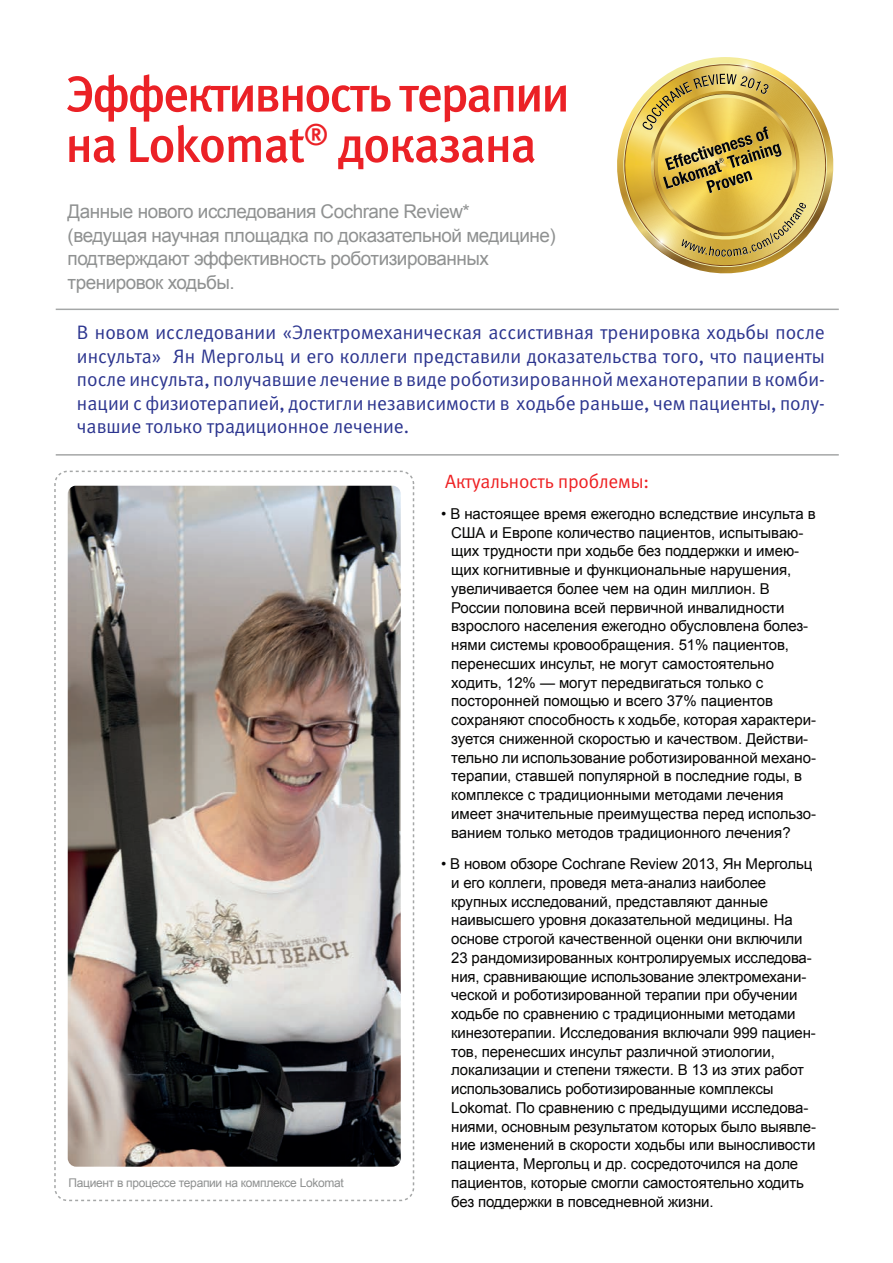
<style>
.page{position:relative;width:893px;height:1263px;background:#fff}
.page>*{position:absolute;margin:0;border:0;box-sizing:border-box;transform-origin:0 0}
.t1{font:50.4px/50.4px "Meta Medium C";letter-spacing:-.04em;color:#eb2126}
.t2{font:19.5px/23.4px "Meta Normal C";color:#2c358f;text-align:justify}
.t3{font:19.2px "Meta Normal C";letter-spacing:-.005em;color:#ee2123}
.t4{font:18.9px/23.5px "Arial";letter-spacing:-.025em;color:#8f9191}
.t5{font:15px/18.8px "Arial";letter-spacing:-.01em;color:#050504}
.t6{font:12px "Arial";letter-spacing:-.025em;color:#8f9191}
</style>
<div class="page">
<hr style="left:56px;top:309px;width:783px;height:1px;background:#8f9191">
<hr style="left:56px;top:454px;width:783px;height:2px;background:#8f9191">
<div style="left:54px;top:471px;width:360px;height:730px;border:2px dashed #8f9191;border-radius:13px"></div>
<img style="left:68px;top:486px;width:333px;height:681px">
<svg style="left:617px;top:58px;width:216px;height:215px"></svg>
<h1 class="t1" style="left:66px;top:69px;width:506px">Эффективность терапии на Lokomat<sup>®</sup> доказана</h1>
<p class="t4" style="left:68px;top:200px;width:490px">Данные нового исследования Cochrane Review*<br>(ведущая научная площадка по доказательной медицине) подтверждают эффективность роботизированных тренировок ходьбы.</p>
<p class="t2" style="left:77px;top:321px;width:749px">В новом исследовании «Электромеханическая ассистивная тренировка ходьбы после инсульта» Ян Мергольц и его коллеги представили доказательства того, что пациенты после инсульта, получавшие лечение в виде роботизированной механотерапии в комби&shy;нации с физиотерапией, достигли независимости в ходьбе раньше, чем пациенты, полу&shy;чавшие только традиционное лечение.</p>
<p class="t6" style="left:69px;top:1175px;width:277px">Пациент в процессе терапии на комплексе Lokomat</p>
<p class="t3" style="left:445px;top:471px;width:205px">Актуальность проблемы:</p>
<p class="t5" style="left:451px;top:504px;width:366px;text-indent:-10px">• В настоящее время ежегодно вследствие инсульта в США и Европе количество пациентов, испытываю&shy;щих трудности при ходьбе без поддержки и имею&shy;щих когнитивные и функциональные нарушения, увеличивается более чем на один миллион. В России половина всей первичной инвалидности взрослого населения ежегодно обусловлена болез&shy;нями системы кровообращения. 51% пациентов, перенесших инсульт, не могут самостоятельно ходить, 12% — могут передвигаться только с посторонней помощью и всего 37% пациентов сохраняют способность к ходьбе, которая характери&shy;зуется сниженной скоростью и качеством. Действи&shy;тельно ли использование роботизированной механо&shy;терапии, ставшей популярной в последние годы, в комплексе с традиционными методами лечения имеет значительные преимущества перед использо&shy;ванием только методов традиционного лечения?</p>
<p class="t5" style="left:451px;top:854px;width:366px;text-indent:-10px">• В новом обзоре Cochrane Review 2013, Ян Мергольц и его коллеги, проведя мета-анализ наиболее крупных исследований, представляют данные наивысшего уровня доказательной медицины. На основе строгой качественной оценки они включили 23 рандомизированных контролируемых исследова&shy;ния, сравнивающие использование электромехани&shy;ческой и роботизированной терапии при обучении ходьбе по сравнению c традиционными методами кинезотерапии. Исследования включали 999 пациен&shy;тов, перенесших инсульт различной этиологии, локализации и степени тяжести. В 13 из этих работ использовались роботизированные комплексы Lokomat. По сравнению с предыдущими исследова&shy;ниями, основным результатом которых было выявле&shy;ние изменений в скорости ходьбы или выносливости пациента, Мергольц и др. сосредоточился на доле пациентов, которые смогли самостоятельно ходить без поддержки в повседневной жизни.</p>
</div>
